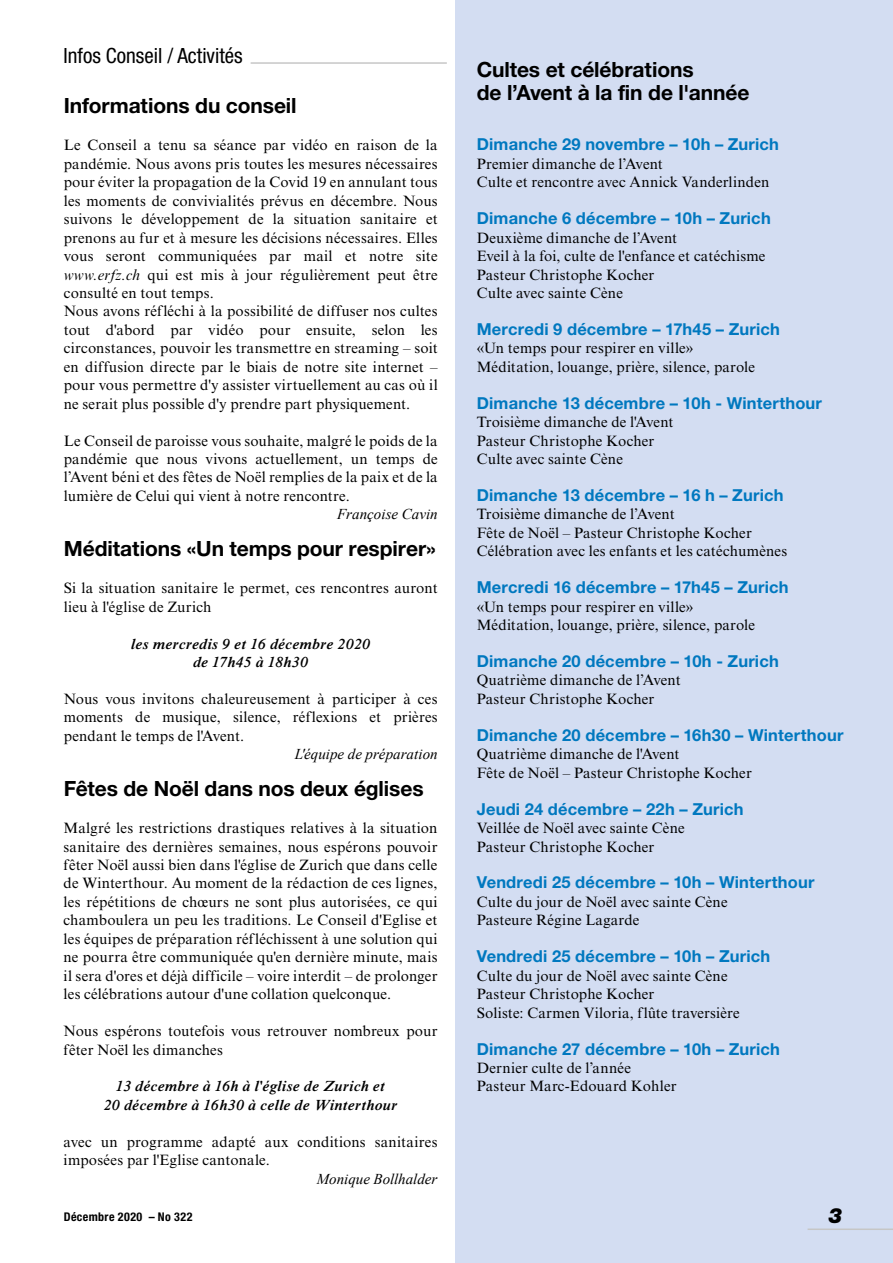
<style>
.page{position:relative;width:893px;height:1263px;background:#fff}
.page>*{position:absolute;margin:0;border:0;box-sizing:border-box;transform-origin:0 0}
.t1{font:700 21px/23.2px "Helvetica Neue LT Pro";letter-spacing:-.005em;color:#000}
.t2{font:condensed 21px "Helvetica Neue LT Pro";color:#000}
.t3{font:italic 900 21px "Helvetica Neue LT Pro";color:#000}
.t4{font:700 16.5px "Helvetica Neue LT Pro";letter-spacing:.01em;color:#0078bf}
.t5{font:15px/18.5px "Times NRMT Pro";letter-spacing:.01em;color:#000}
.t6{font:italic 600 15px/18.5px "Times NRMT Pro";letter-spacing:.01em;color:#000;text-align:center}
.t7{font:italic 15px "Times New Roman";color:#000}
.t8{font:700 condensed 12px "Helvetica Neue LT Pro";letter-spacing:.03em;color:#000}
.s1{font-style:italic}
</style>
<div class="page">
<div style="left:455px;top:0;width:438px;height:1263px;background:#d3ddf2"></div>
<hr style="left:251px;top:62px;width:196px;height:2px;background:#c6c6c6">
<hr style="left:808px;top:1228px;width:85px;height:2px;background:#c6c6c6">
<h1 class="t2" style="left:64px;top:43px;width:181px">Infos Conseil / Activités</h1>
<h1 class="t1" style="left:64px;top:94px;width:234px">Informations du conseil</h1>
<p class="t5" style="left:64px;top:137px;width:375px">Le Conseil a tenu sa séance par vidéo en raison de la pandémie. Nous avons pris toutes les mesures nécessaires pour éviter la propagation de la Covid 19 en annulant tous les moments de convivialités prévus en décembre. Nous suivons le développement de la situation sanitaire et prenons au fur et à mesure les décisions nécessaires. Elles vous seront communiquées par mail et notre site <span class="s1">www.erfz.ch</span> qui est mis à jour régulièrement peut être consulté en tout temps.<br>Nous avons réfléchi à la possibilité de diffuser nos cultes tout d'abord par vidéo pour ensuite, selon les circonstances, pouvoir les transmettre en streaming – soit en diffusion directe par le biais de notre site internet – pour vous permettre d'y assister virtuellement au cas où il ne serait plus possible d'y prendre part physiquement.</p>
<p class="t5" style="left:64px;top:432px;width:375px;text-align:justify">Le Conseil de paroisse vous souhaite, malgré le poids de la pandémie que nous vivons actuellement, un temps de l’Avent béni et des fêtes de Noël remplies de la paix et de la lumière de Celui qui vient à notre rencontre.</p>
<p class="t7" style="left:337px;top:504px;width:102px">Françoise Cavin</p>
<h1 class="t1" style="left:64px;top:537px;width:373px">Méditations «Un temps pour respirer»</h1>
<p class="t5" style="left:64px;top:580px;width:375px">Si la situation sanitaire le permet, ces rencontres auront lieu à l'église de Zurich</p>
<p class="t6" style="left:131px;top:635px;width:241px">les mercredis 9 et 16 décembre 2020 de 17h45 à 18h30</p>
<p class="t5" style="left:64px;top:690px;width:375px;text-align:justify">Nous vous invitons chaleureusement à participer à ces moments de musique, silence, réflexions et prières pendant le temps de l'Avent.</p>
<p class="t7" style="left:295px;top:744px;width:144px">L'équipe de préparation</p>
<h1 class="t1" style="left:64px;top:776px;width:361px">Fêtes de Noël dans nos deux églises</h1>
<p class="t5" style="left:64px;top:820px;width:375px;text-align:justify">Malgré les restrictions drastiques relatives à la situation sanitaire des dernières semaines, nous espérons pouvoir fêter Noël aussi bien dans l'église de Zurich que dans celle de Winterthour. Au moment de la rédaction de ces lignes, les répétitions de chœurs ne sont plus autorisées, ce qui chamboulera un peu les traditions. Le Conseil d'Eglise et les équipes de préparation réfléchissent à une solution qui ne pourra être communiquée qu'en dernière minute, mais il sera d'ores et déjà difficile – voire interdit – de prolonger les célébrations autour d'une collation quelconque.</p>
<p class="t5" style="left:64px;top:1022px;width:375px">Nous espérons toutefois vous retrouver nombreux pour fêter Noël les dimanches</p>
<p class="t6" style="left:104px;top:1078px;width:295px">13 décembre à 16h à l'église de Zurich et<br>20 décembre à 16h30 à celle de Winterthour</p>
<p class="t5" style="left:64px;top:1133px;width:375px">avec un programme adapté aux conditions sanitaires imposées par l'Eglise cantonale.</p>
<p class="t7" style="left:317px;top:1168px;width:122px">Monique Bollhalder</p>
<p class="t8" style="left:64px;top:1209px;width:130px">Décembre 2020 – No 322</p>
<h1 class="t1" style="left:477px;top:57px;width:274px">Cultes et célébrations<br>de l’Avent à la fin de l'année</h1>
<p class="t4" style="left:477px;top:134px;width:304px">Dimanche 29 novembre – 10h – Zurich</p>
<p class="t5" style="left:477px;top:155px;width:294px">Premier dimanche de l’Avent<br>Culte et rencontre avec Annick Vanderlinden</p>
<p class="t4" style="left:477px;top:208px;width:296px">Dimanche 6 décembre – 10h – Zurich</p>
<p class="t5" style="left:477px;top:229px;width:290px">Deuxième dimanche de l’Avent<br>Eveil à la foi, culte de l'enfance et catéchisme<br>Pasteur Christophe Kocher<br>Culte avec sainte Cène</p>
<p class="t4" style="left:477px;top:319px;width:305px">Mercredi 9 décembre – 17h45 – Zurich</p>
<p class="t5" style="left:477px;top:340px;width:280px">«Un temps pour respirer en ville»<br>Méditation, louange, prière, silence, parole</p>
<p class="t4" style="left:477px;top:392px;width:347px">Dimanche 13 décembre – 10h - Winterthour</p>
<p class="t5" style="left:477px;top:414px;width:198px">Troisième dimanche de l'Avent<br>Pasteur Christophe Kocher<br>Culte avec sainte Cène</p>
<p class="t4" style="left:477px;top:485px;width:308px">Dimanche 13 décembre – 16 h – Zurich</p>
<p class="t5" style="left:477px;top:506px;width:312px">Troisième dimanche de l’Avent<br>Fête de Noël – Pasteur Christophe Kocher<br>Célébration avec les enfants et les catéchumènes</p>
<p class="t4" style="left:477px;top:577px;width:313px">Mercredi 16 décembre – 17h45 – Zurich</p>
<p class="t5" style="left:477px;top:598px;width:280px">«Un temps pour respirer en ville»<br>Méditation, louange, prière, silence, parole</p>
<p class="t4" style="left:477px;top:651px;width:304px">Dimanche 20 décembre – 10h - Zurich</p>
<p class="t5" style="left:477px;top:672px;width:205px">Quatrième dimanche de l’Avent<br>Pasteur Christophe Kocher</p>
<p class="t4" style="left:477px;top:724px;width:368px">Dimanche 20 décembre – 16h30 – Winterthour</p>
<p class="t5" style="left:477px;top:746px;width:276px">Quatrième dimanche de l'Avent<br>Fête de Noël – Pasteur Christophe Kocher</p>
<p class="t4" style="left:477px;top:798px;width:268px">Jeudi 24 décembre – 22h – Zurich</p>
<p class="t5" style="left:477px;top:820px;width:209px">Veillée de Noël avec sainte Cène<br>Pasteur Christophe Kocher</p>
<p class="t4" style="left:477px;top:872px;width:339px">Vendredi 25 décembre – 10h – Winterthour</p>
<p class="t5" style="left:477px;top:893px;width:252px">Culte du jour de Noël avec sainte Cène<br>Pasteure Régine Lagarde</p>
<p class="t4" style="left:477px;top:946px;width:295px">Vendredi 25 décembre – 10h – Zurich</p>
<p class="t5" style="left:477px;top:967px;width:264px">Culte du jour de Noël avec sainte Cène<br>Pasteur Christophe Kocher<br>Soliste: Carmen Viloria, flûte traversière</p>
<p class="t4" style="left:477px;top:1038px;width:305px">Dimanche 27 décembre – 10h – Zurich</p>
<p class="t5" style="left:477px;top:1059px;width:201px">Dernier culte de l’année<br>Pasteur Marc-Edouard Kohler</p>
<h1 class="t3" style="left:828px;top:1202px;width:16px">3</h1>
</div>
